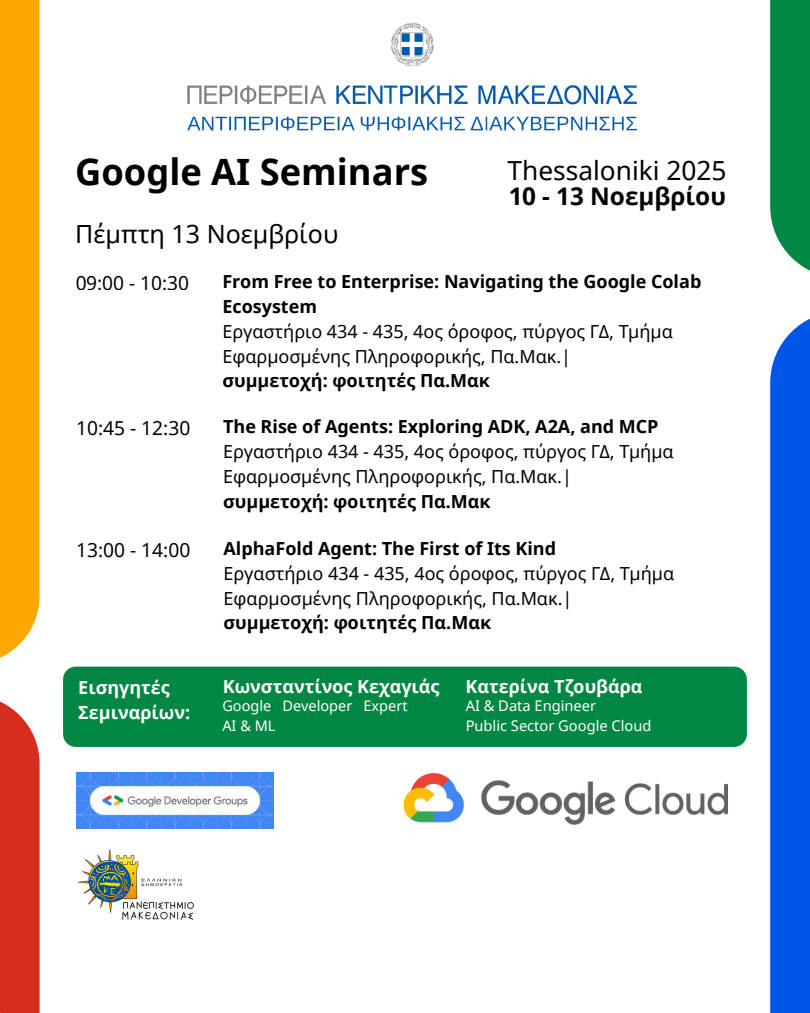
<style>
.page{position:relative;width:810px;height:1013px;background:#fff}
.page>*{position:absolute;margin:0;border:0;box-sizing:border-box;transform-origin:0 0}
.t1{font:700 36.3px "Noto Sans";color:#000}
.t2{font:26.3px "Noto Sans";color:#000}
.t3{font:25px "Noto Sans";color:#000}
.t4{font:700 24.3px "Noto Sans";color:#000}
.t5{font:19.2px "Noto Sans";color:#000}
.t6{font:18px/24.8px "Noto Sans";color:#000}
.t7{font:700 18px/24.8px "Noto Sans";color:#000}
.t8{font:700 18px/24.8px "Noto Sans";color:#fff}
.t9{font:14.7px/20.3px "Noto Sans";color:#fff}
.t10{font:14.5px/20px "Noto Sans";color:#fff}
.s1{font-weight:400}
.s2{font-weight:700}
</style>
<div class="page">
<img style="left:392px;top:22px;width:211px;height:109px">
<svg style="left:0;top:0;width:392px;height:658px"></svg>
<div style="left:0;top:86px;width:42px;height:385px;background:#ffa701"></div>
<svg style="left:0;top:701px;width:198px;height:311px"></svg>
<svg style="left:770px;top:318px;width:40px;height:694px;background:#1363e8"></svg>
<svg style="left:770px;top:514px;width:40px;height:405px;background:#055ae7"></svg>
<svg style="left:603px;top:0;width:207px;height:271px"></svg>
<div style="left:63px;top:666px;width:684px;height:81px;background:#008744"></div>
<img style="left:77px;top:772px;width:196px;height:56px">
<img style="left:77px;top:847px;width:118px;height:74px">
<img style="left:403px;top:772px;width:325px;height:53px">
<h5 class="t1" style="left:75px;top:146px;width:354px">Google AI Seminars</h5>
<h2 class="t2" style="left:508px;top:152px;width:220px">Thessaloniki 2025</h2>
<h3 class="t4" style="left:508px;top:179px;width:219px">10 - 13 Νοεμβρίου</h3>
<p class="t3" style="left:75px;top:216px;width:265px">Πέμπτη 13 Νοεμβρίου</p>
<p class="t7" style="left:222px;top:269px;width:481px">From Free to Enterprise: Navigating the Google Colab Ecosystem<br><span class="s1">Εργαστήριο 434 - 435, 4ος όροφος, πύργος ΓΔ, Τμήμα Εφαρμοσμένης Πληροφορικής, Πα.Μακ.|<br></span>συμμετοχή: φοιτητές Πα.Μακ</p>
<p class="t5" style="left:75px;top:269px;width:116px">09:00 - 10:30</p>
<h5 class="t5" style="left:76px;top:415px;width:116px">10:45 - 12:30</h5>
<h2 class="t6" style="left:223px;top:414px;width:452px"><span class="s2">The Rise of Agents: Exploring ADK, A2A, and MCP </span>Εργαστήριο 434 - 435, 4ος όροφος, πύργος ΓΔ, Τμήμα Εφαρμοσμένης Πληροφορικής, Πα.Μακ.| <span class="s2">συμμετοχή: φοιτητές Πα.Μακ</span></h2>
<p class="t5" style="left:76px;top:536px;width:116px">13:00 - 14:00</p>
<h3 class="t6" style="left:224px;top:535px;width:452px"><span class="s2">AlphaFold Agent: The First of Its Kind<br></span>Εργαστήριο 434 - 435, 4ος όροφος, πύργος ΓΔ, Τμήμα Εφαρμοσμένης Πληροφορικής, Πα.Μακ.| <span class="s2">συμμετοχή: φοιτητές Πα.Μακ</span></h3>
<h4 class="t8" style="left:78px;top:674px;width:113px">Εισηγητές<br>Σεμιναρίων:</h4>
<p class="t8" style="left:466px;top:673px;width:178px">Κατερίνα Τζουβάρα</p>
<h5 class="t8" style="left:223px;top:674px;width:218px">Κωνσταντίνος Κεχαγιάς</h5>
<p class="t10" style="left:222px;top:695px;width:187px">Google Developer Expert<br>AI &amp; ML</p>
<p class="t9" style="left:466px;top:694px;width:187px">ΑΙ &amp; Data Engineer<br>Public Sector Google Cloud</p>
</div>
